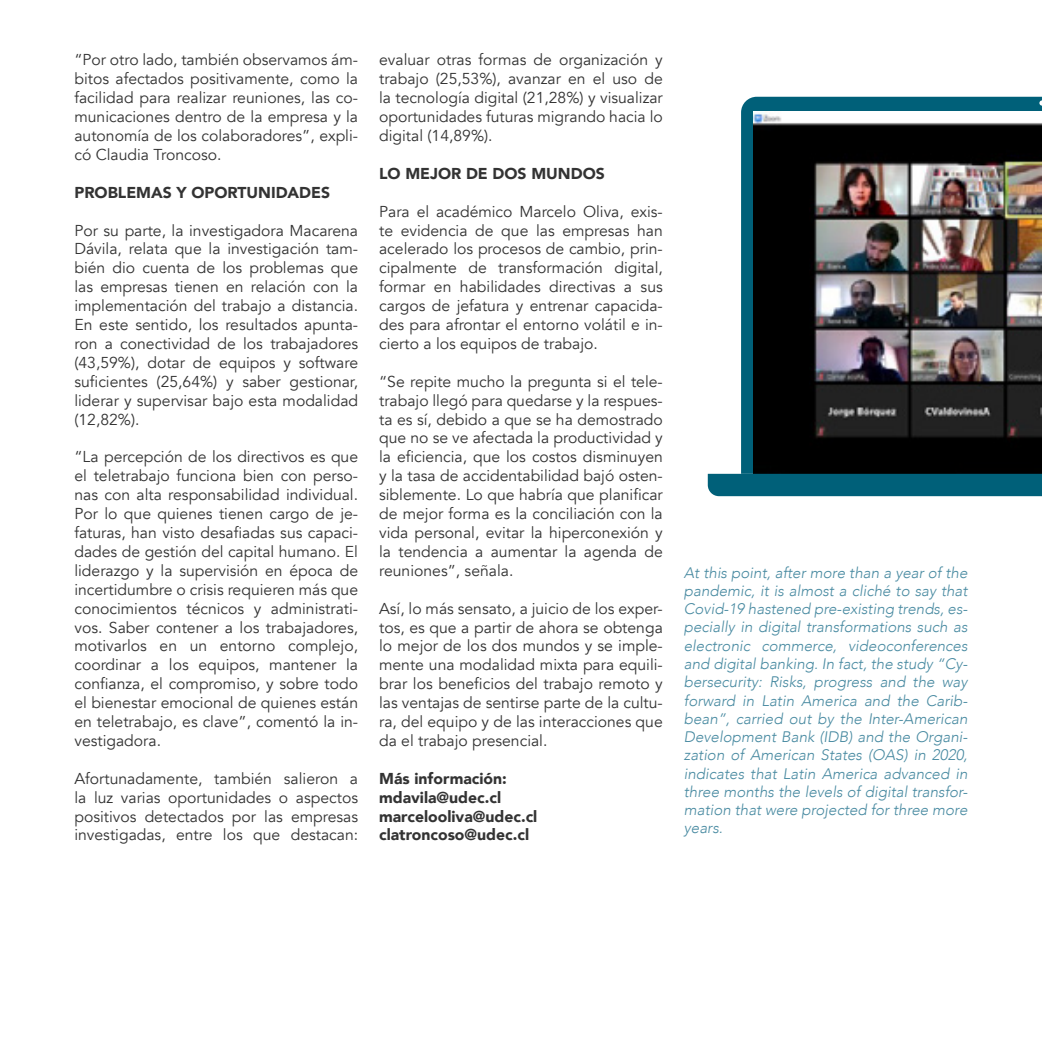
<style>
.page{position:relative;width:1042px;height:1042px;background:#fff}
.page>*{position:absolute;margin:0;border:0;box-sizing:border-box;transform-origin:0 0}
.t1{font:15.75px/18.9px "Avenir";color:#333;text-align:justify}
.t2{font:900 15.75px/18.9px "Avenir";color:#333}
.t3{font:italic 300 15.22px/18.2px "Avenir";color:#488aa1;text-align:justify}
</style>
<div class="page">
<svg style="left:741px;top:97px;width:301px;height:377px;background:#03617a"></svg>
<img style="left:753px;top:111px;width:289px;height:363px">
<div style="left:708px;top:474px;width:334px;height:22px;background:#006079"></div>
<svg style="left:1039px;top:100px;width:3px;height:6px"></svg>
<p class="t1" style="left:74px;top:51px;width:285px">“Por otro lado, también observamos ám&shy;bitos afectados positivamente, como la facilidad para realizar reuniones, las co&shy;municaciones dentro de la empresa y la autonomía de los colaboradores”, expli&shy;có Claudia Troncoso.</p>
<p class="t2" style="left:74px;top:182px;width:257px">PROBLEMAS Y OPORTUNIDADES</p>
<p class="t1" style="left:74px;top:221px;width:285px">Por su parte, la investigadora Macarena Dávila, relata que la investigación tam&shy;bién dio cuenta de los problemas que las empresas tienen en relación con la implementación del trabajo a distancia.<br>En este sentido, los resultados apunta&shy;ron a conectividad de los trabajadores (43,59%), dotar de equipos y software suficientes (25,64%) y saber gestionar, liderar y supervisar bajo esta modalidad (12,82%).</p>
<p class="t1" style="left:74px;top:448px;width:285px">“La percepción de los directivos es que el teletrabajo funciona bien con perso&shy;nas con alta responsabilidad individual.<br>Por lo que quienes tienen cargo de je&shy;faturas, han visto desafiadas sus capaci&shy;dades de gestión del capital humano. El liderazgo y la supervisión en época de incertidumbre o crisis requieren más que conocimientos técnicos y administrati&shy;vos. Saber contener a los trabajadores, motivarlos en un entorno complejo, coordinar a los equipos, mantener la confianza, el compromiso, y sobre todo el bienestar emocional de quienes están en teletrabajo, es clave”, comentó la in&shy;vestigadora.</p>
<p class="t1" style="left:74px;top:769px;width:285px">Afortunadamente, también salieron a la luz varias oportunidades o aspectos positivos detectados por las empresas investigadas, entre los que destacan:</p>
<p class="t1" style="left:379px;top:51px;width:285px">evaluar otras formas de organización y trabajo (25,53%), avanzar en el uso de la tecnología digital (21,28%) y visualizar oportunidades futuras migrando hacia lo digital (14,89%).</p>
<p class="t2" style="left:379px;top:163px;width:227px">LO MEJOR DE DOS MUNDOS</p>
<p class="t1" style="left:379px;top:202px;width:285px">Para el académico Marcelo Oliva, exis&shy;te evidencia de que las empresas han acelerado los procesos de cambio, prin&shy;cipalmente de transformación digital, formar en habilidades directivas a sus cargos de jefatura y entrenar capacida&shy;des para afrontar el entorno volátil e in&shy;cierto a los equipos de trabajo.</p>
<p class="t1" style="left:379px;top:372px;width:285px">“Se repite mucho la pregunta si el tele&shy;trabajo llegó para quedarse y la respues&shy;ta es sí, debido a que se ha demostrado que no se ve afectada la productividad y la eficiencia, que los costos disminuyen y la tasa de accidentabilidad bajó osten&shy;siblemente. Lo que habría que planificar de mejor forma es la conciliación con la vida personal, evitar la hiperconexión y la tendencia a aumentar la agenda de reuniones”, señala.</p>
<p class="t1" style="left:379px;top:599px;width:285px">Así, lo más sensato, a juicio de los exper&shy;tos, es que a partir de ahora se obtenga lo mejor de los dos mundos y se imple&shy;mente una modalidad mixta para equili&shy;brar los beneficios del trabajo remoto y las ventajas de sentirse parte de la cultu&shy;ra, del equipo y de las interacciones que da el trabajo presencial.</p>
<p class="t2" style="left:379px;top:768px;width:160px">Más información: mdavila@udec.cl marcelooliva@udec.cl clatroncoso@udec.cl</p>
<p class="t3" style="left:684px;top:563px;width:285px">At this point, after more than a year of the pandemic, it is almost a cliché to say that Covid-19 hastened pre-existing trends, es&shy;pecially in digital transformations such as electronic commerce, videoconferences and digital banking. In fact, the study “Cy&shy;bersecurity: Risks, progress and the way forward in Latin America and the Carib&shy;bean”, carried out by the Inter-American Development Bank (IDB) and the Organi&shy;zation of American States (OAS) in 2020, indicates that Latin America advanced in three months the levels of digital transfor&shy;mation that were projected for three more years.</p>
</div>
